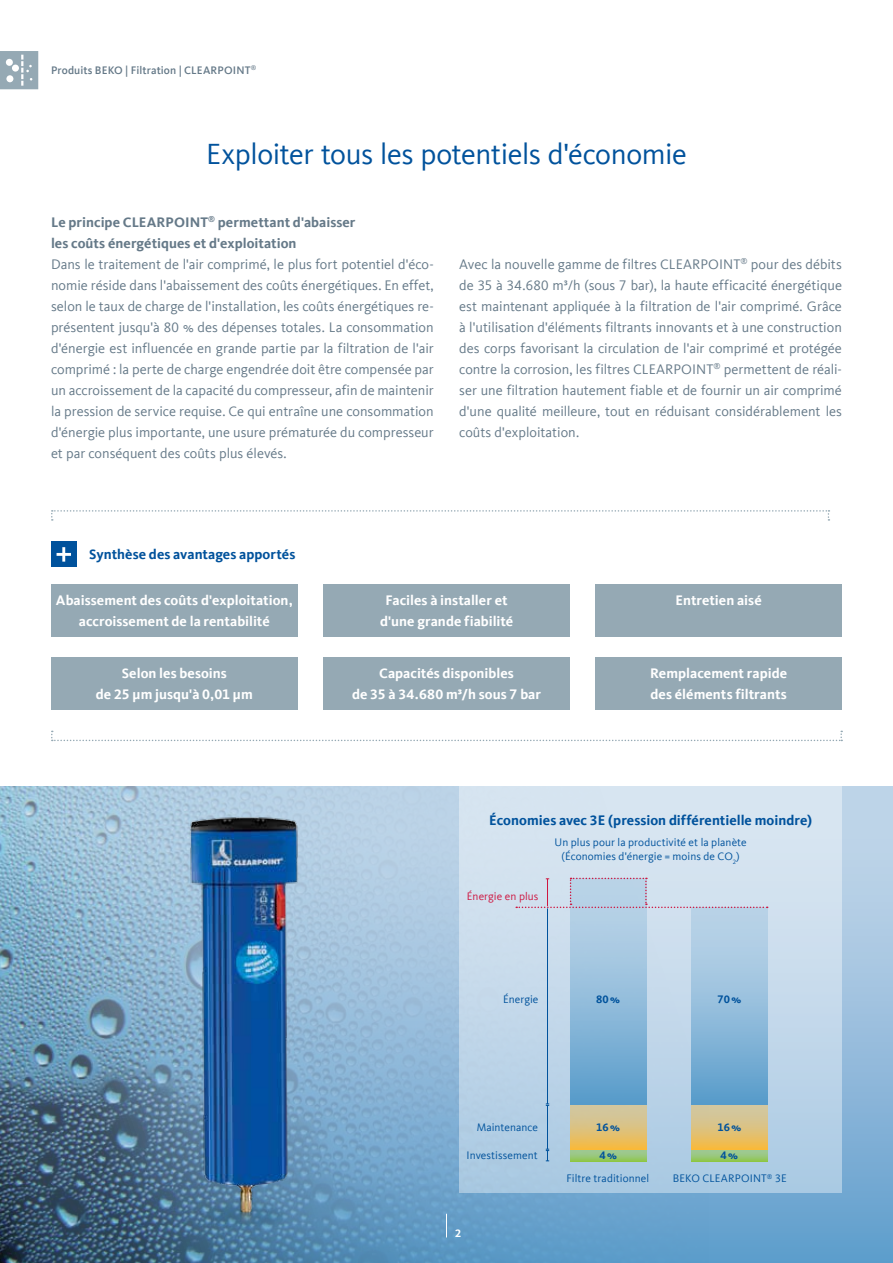
<style>
.page{position:relative;width:893px;height:1263px;background:#fff}
.page>*{position:absolute;margin:0;border:0;box-sizing:border-box;transform-origin:0 0}
.t1{font:30px "Kievit Offc Pro";letter-spacing:-.015em;color:#00529c}
.t2{font:14.25px/21px "Kievit Offc Pro";color:#657988;text-align:justify}
.t3{font:700 14.25px/21px "Kievit Offc Pro";letter-spacing:.005em;color:#fff;text-align:center}
.t4{font:700 14.25px/21px "Kievit Offc Pro";letter-spacing:.005em;color:#657988}
.t5{font:700 14.25px "Kievit Offc Pro";color:#00529c}
.t6{font:11.25px/14.2px "Kievit Offc Pro";letter-spacing:.01em;color:#00529c;text-align:center}
.t7{font:500 11.25px "Kievit Offc Pro";letter-spacing:.01em;color:#657988}
.t8{font:700 11.25px "Kievit Offc Pro";letter-spacing:.005em;color:#00529c}
.t9{font:11.25px "Kievit Offc Pro";letter-spacing:.01em;color:#ce1741}
.t10{font:700 11.25px "Kievit Offc Pro";color:#fff}
</style>
<div class="page">
<div style="left:0;top:787px;width:893px;height:476px;background:linear-gradient(to bottom,#cbdbec,#64a0cd)"></div>
<img style="left:0;top:787px;width:708px;height:476px">
<div style="left:459px;top:787px;width:383px;height:406px;background:linear-gradient(to bottom,#dee8f3,#abcae1)"></div>
<img style="left:184px;top:813px;width:118px;height:450px">
<img style="left:892px;top:787px;width:1px;height:476px">
<svg style="left:0;top:51px;width:38px;height:38px"></svg>
<svg style="left:570px;top:1150px;width:76px;height:11px"></svg>
<div style="left:570px;top:1105px;width:76px;height:45px;background:linear-gradient(to bottom,#cac8af,#f3ba46)"></div>
<svg style="left:570px;top:908px;width:76px;height:197px;background:#8cb9d9"></svg>
<svg style="left:691px;top:1150px;width:76px;height:11px"></svg>
<div style="left:691px;top:1105px;width:76px;height:45px;background:linear-gradient(to bottom,#cbc9af,#f3ba46)"></div>
<div style="left:691px;top:906px;width:76px;height:198px;background:linear-gradient(to bottom,#c5d9eb,#60a0cd)"></div>
<svg style="left:51px;top:731px;width:791px;height:10px"></svg>
<div style="left:51px;top:584px;width:247px;height:52px;background:#95a9b4"></div>
<div style="left:323px;top:584px;width:247px;height:52px;background:#95a9b4"></div>
<div style="left:595px;top:584px;width:247px;height:52px;background:#95a9b4"></div>
<div style="left:51px;top:657px;width:247px;height:53px;background:#95a9b4"></div>
<div style="left:323px;top:657px;width:247px;height:53px;background:#95a9b4"></div>
<div style="left:595px;top:657px;width:247px;height:53px;background:#95a9b4"></div>
<svg style="left:51px;top:510px;width:778px;height:11px"></svg>
<div style="left:51px;top:542px;width:26px;height:25px;background:#00529c"></div>
<svg style="left:57px;top:547px;width:14px;height:15px"></svg>
<svg style="left:446px;top:1214px;width:1px;height:23px"></svg>
<hr style="left:547px;top:1105px;width:1px;height:44px;background:#00529c">
<svg style="left:546px;top:1149px;width:3px;height:12px"></svg>
<hr style="left:547px;top:908px;width:1px;height:196px;background:#00529c">
<svg style="left:516px;top:878px;width:252px;height:30px;background:#cad6e7"></svg>
<p class="t7" style="left:51px;top:63px;width:207px">Produits BEKO | Filtration | CLEARPOINT<sup>®</sup></p>
<h1 class="t1" style="left:206px;top:136px;width:482px">Exploiter tous les potentiels d'économie</h1>
<p class="t4" style="left:51px;top:211px;width:306px">Le principe CLEARPOINT<sup>®</sup> permettant d'abaisser les coûts énergétiques et d'exploitation</p>
<p class="t2" style="left:51px;top:253px;width:384px">Dans le traitement de l'air comprimé, le plus fort potentiel d'éco&shy;nomie réside dans l'abaissement des coûts énergétiques. En effet, selon le taux de charge de l'installation, les coûts énergétiques re&shy;présentent jusqu'à 80 % des dépenses totales. La consommation d'énergie est influencée en grande partie par la filtration de l'air comprimé : la perte de charge engendrée doit être compensée par un accroissement de la capacité du compresseur, afin de maintenir la pression de service requise. Ce qui entraîne une consommation d'énergie plus importante, une usure prématurée du compresseur et par conséquent des coûts plus élevés.</p>
<p class="t2" style="left:459px;top:253px;width:384px">Avec la nouvelle gamme de filtres CLEARPOINT<sup>®</sup> pour des débits de 35 à 34.680 m³/h (sous 7 bar), la haute efficacité énergétique est maintenant appliquée à la filtration de l'air comprimé. Grâce à l'utilisation d'éléments filtrants innovants et à une construction des corps favorisant la circulation de l'air comprimé et protégée contre la corrosion, les filtres CLEARPOINT<sup>®</sup> permettent de réali&shy;ser une filtration hautement fiable et de fournir un air comprimé d'une qualité meilleure, tout en réduisant considérablement les coûts d'exploitation.</p>
<p class="t5" style="left:89px;top:545px;width:208px">Synthèse des avantages apportés</p>
<p class="t3" style="left:56px;top:589px;width:238px">Abaissement des coûts d'exploitation, accroissement de la rentabilité</p>
<p class="t3" style="left:96px;top:663px;width:158px">Selon les besoins<br>de 25 µm jusqu'à 0,01 µm</p>
<p class="t3" style="left:380px;top:589px;width:135px">Faciles à installer et d'une grande fiabilité</p>
<p class="t3" style="left:675px;top:589px;width:88px">Entretien aisé</p>
<p class="t3" style="left:352px;top:663px;width:190px">Capacités disponibles<br>de 35 à 34.680 m³/h sous 7 bar</p>
<p class="t3" style="left:650px;top:663px;width:138px;text-align:left">Remplacement rapide des éléments filtrants</p>
<p class="t5" style="left:489px;top:812px;width:324px">Économies avec 3E (pression différentielle moindre)</p>
<p class="t6" style="left:554px;top:835px;width:194px">Un plus pour la productivité et la planète (Économies d'énergie = moins de CO<sub>2</sub>)</p>
<p class="t9" style="left:467px;top:890px;width:73px">Énergie en plus</p>
<p class="t6" style="left:503px;top:992px;width:37px">Énergie</p>
<p class="t8" style="left:596px;top:992px;width:25px">80%</p>
<p class="t8" style="left:717px;top:992px;width:25px">70%</p>
<p class="t6" style="left:477px;top:1120px;width:63px">Maintenance</p>
<p class="t8" style="left:596px;top:1120px;width:25px">16%</p>
<p class="t8" style="left:717px;top:1120px;width:25px">16%</p>
<p class="t6" style="left:466px;top:1148px;width:73px">Investissement</p>
<p class="t8" style="left:599px;top:1148px;width:19px">4%</p>
<p class="t8" style="left:721px;top:1148px;width:19px">4%</p>
<p class="t10" style="left:455px;top:1227px;width:8px">2</p>
<p class="t6" style="left:566px;top:1171px;width:84px">Filtre traditionnel</p>
<p class="t6" style="left:673px;top:1171px;width:115px">BEKO CLEARPOINT<sup>®</sup> 3E</p>
</div>
